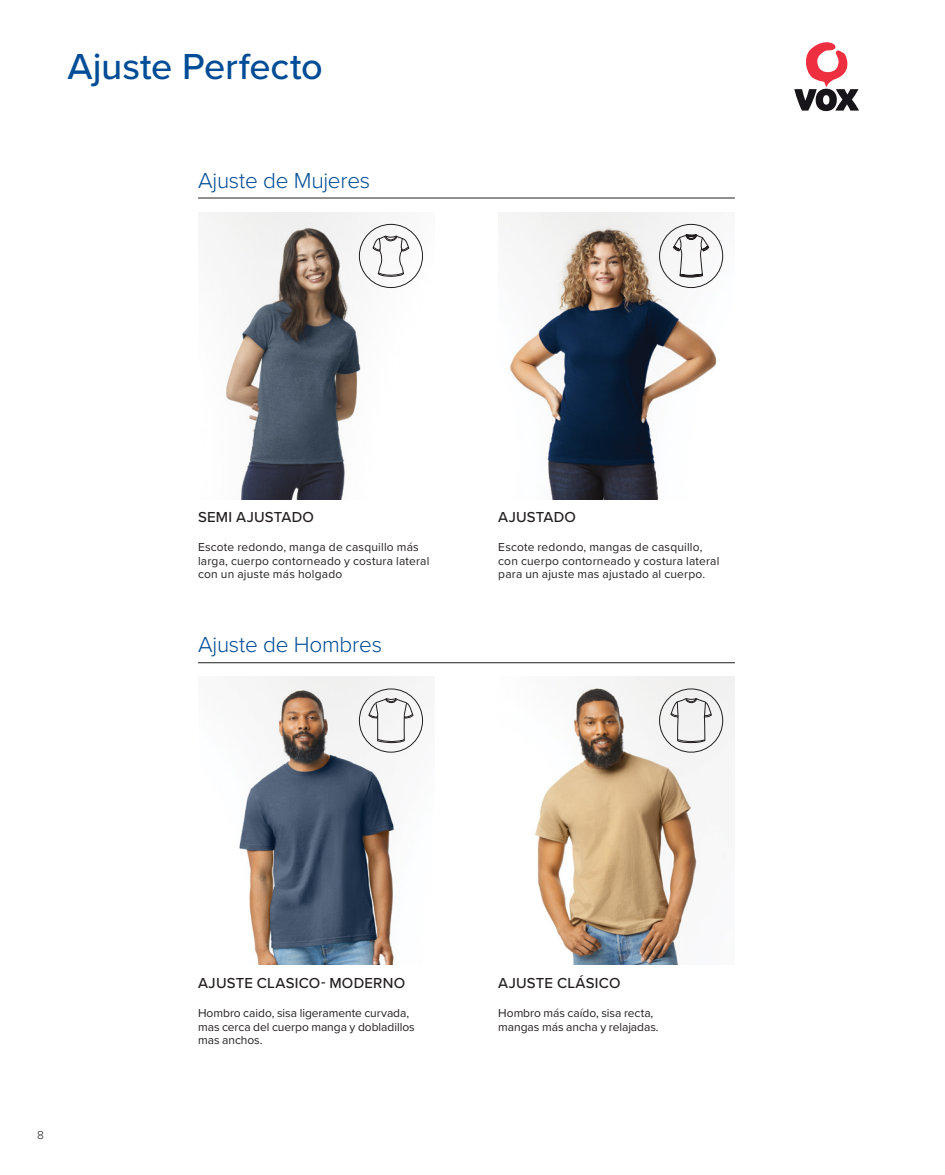
<style>
.page{position:relative;width:945px;height:1175px;background:#fff}
.page>*{position:absolute;margin:0;border:0;box-sizing:border-box;transform-origin:0 0}
.t1{font:500 37.5px "Proxima Nova";letter-spacing:-.005em;color:#004c96}
.t2{font:300 22.5px "Proxima Nova";letter-spacing:-.01em;color:#004c96}
.t3{font:500 15px "Proxima Nova";letter-spacing:.015em;color:#231f20}
.t4{font:12px/13.5px "Proxima Nova";letter-spacing:.015em;color:#231f20}
.t5{font:12px/13.5px "Proxima Nova";letter-spacing:-.005em;color:#231f20}
.t6{font:300 12px "Proxima Nova";color:#231f20}
</style>
<div class="page">
<hr style="left:198px;top:198px;width:537px;height:1px;background:#231f20">
<hr style="left:198px;top:662px;width:537px;height:1px;background:#231f20">
<img style="left:207px;top:212px;width:216px;height:287px">
<img style="left:498px;top:212px;width:226px;height:287px">
<svg style="left:373px;top:235px;width:36px;height:42px"></svg>
<svg style="left:673px;top:234px;width:36px;height:43px"></svg>
<div style="left:359px;top:224px;width:64px;height:64px;border:1px solid #231f20;border-radius:50%"></div>
<img style="left:239px;top:677px;width:185px;height:287px">
<svg style="left:368px;top:698px;width:45px;height:45px"></svg>
<div style="left:359px;top:688px;width:64px;height:64px;border:1px solid #231f20;border-radius:50%"></div>
<div style="left:659px;top:224px;width:64px;height:64px;border:1px solid #231f20;border-radius:50%"></div>
<img style="left:535px;top:677px;width:200px;height:287px">
<svg style="left:670px;top:698px;width:42px;height:45px"></svg>
<div style="left:659px;top:688px;width:64px;height:64px;border:1px solid #231f20;border-radius:50%"></div>
<svg style="left:794px;top:42px;width:65px;height:69px"></svg>
<h1 class="t1" style="left:68px;top:39px;width:257px">Ajuste Perfecto</h1>
<h2 class="t2" style="left:198px;top:163px;width:174px">Ajuste de Mujeres</h2>
<p class="t6" style="left:37px;top:1126px;width:8px">8</p>
<p class="t3" style="left:198px;top:506px;width:117px">SEMI AJUSTADO</p>
<p class="t4" style="left:198px;top:540px;width:233px">Escote redondo, manga de casquillo más larga, cuerpo contorneado y costura lateral con un ajuste más holgado</p>
<h2 class="t2" style="left:198px;top:628px;width:185px">Ajuste de Hombres</h2>
<p class="t3" style="left:498px;top:506px;width:79px">AJUSTADO</p>
<p class="t4" style="left:498px;top:540px;width:223px">Escote redondo, mangas de casquillo, con cuerpo contorneado y costura lateral para un ajuste mas ajustado al cuerpo.</p>
<p class="t3" style="left:198px;top:972px;width:209px">AJUSTE CLASICO- MODERNO</p>
<p class="t5" style="left:198px;top:1006px;width:218px">Hombro caido, sisa ligeramente curvada, mas cerca del cuerpo manga y dobladillos mas anchos.</p>
<p class="t3" style="left:498px;top:972px;width:124px">AJUSTE CLÁSICO</p>
<p class="t5" style="left:498px;top:1006px;width:162px">Hombro más caído, sisa recta, mangas más ancha y relajadas.</p>
</div>
